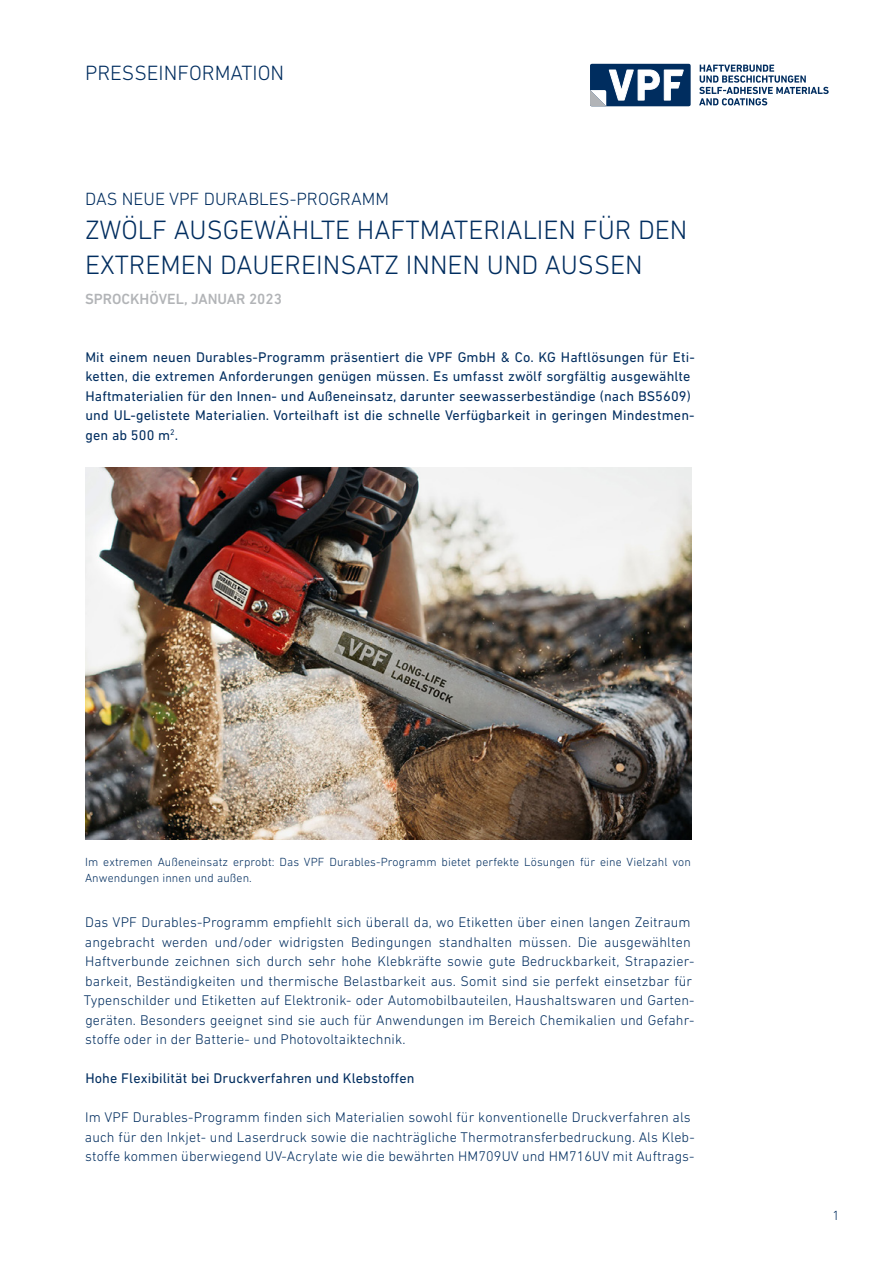
<style>
.page{position:relative;width:893px;height:1263px;background:#fff}
.page>*{position:absolute;margin:0;border:0;box-sizing:border-box;transform-origin:0 0}
.t1{font:300 27px/34.5px "DIN Next LT Pro";color:#002d5f}
.t2{font:300 21px "DIN Next LT Pro";color:#002d5f}
.t3{font:300 18px "DIN Next LT Pro";color:#002d5f}
.t4{font:500 15px "DIN Next LT Pro";color:#b2b4b7}
.t5{font:300 14.25px/19.5px "DIN Next LT Pro";letter-spacing:.01em;color:#002d5f}
.t6{font:14.25px/19.5px "DIN Next LT Pro";letter-spacing:.01em;color:#002d5f}
.t7{font:300 13.5px "DIN Next LT Pro";color:#002d5f}
.t8{font:300 12px/16.5px "DIN Next LT Pro";letter-spacing:.01em;color:#002d5f}
</style>
<div class="page">
<svg style="left:699px;top:65px;width:130px;height:40px"></svg>
<div style="left:590px;top:64px;width:101px;height:42px;background:#002d5f;border-radius:2px"></div>
<svg style="left:590px;top:70px;width:94px;height:36px"></svg>
<img style="left:85px;top:468px;width:606px;height:372px">
<h2 class="t2" style="left:85px;top:60px;width:201px">PRESSEINFORMATION</h2>
<p class="t3" style="left:85px;top:188px;width:305px">DAS NEUE VPF DURABLES-PROGRAMM</p>
<h1 class="t1" style="left:85px;top:213px;width:604px">ZWÖLF AUSGEWÄHLTE HAFTMATERIALIEN FÜR DEN<br>EXTREMEN DAUEREINSATZ INNEN UND AUSSEN</h1>
<p class="t4" style="left:85px;top:290px;width:198px">SPROCKHÖVEL, JANUAR 2023</p>
<p class="t6" style="left:85px;top:347px;width:611px">Mit einem neuen Durables-Programm präsentiert die VPF GmbH &amp; Co. KG Haftlösungen für Eti&shy;ketten, die extremen Anforderungen genügen müssen. Es umfasst zwölf sorgfältig ausgewählte Haftmaterialien für den Innen- und Außeneinsatz, darunter seewasserbeständige (nach BS5609) und UL-gelistete Materialien. Vorteilhaft ist die schnelle Verfügbarkeit in geringen Mindestmen&shy;gen ab 500 m<sup>2</sup>.</p>
<p class="t8" style="left:85px;top:853px;width:607px">Im extremen Außeneinsatz erprobt: Das VPF Durables-Programm bietet perfekte Lösungen für eine Vielzahl von<br>Anwendungen innen und außen.</p>
<p class="t5" style="left:84px;top:912px;width:612px">Das VPF Durables-Programm empfiehlt sich überall da, wo Etiketten über einen langen Zeitraum angebracht werden und/oder widrigsten Bedingungen standhalten müssen. Die ausgewählten Haftverbunde zeichnen sich durch sehr hohe Klebkräfte sowie gute Bedruckbarkeit, Strapazier&shy;barkeit, Beständigkeiten und thermische Belastbarkeit aus. Somit sind sie perfekt einsetzbar für Typenschilder und Etiketten auf Elektronik- oder Automobilbauteilen, Haushaltswaren und Garten&shy;geräten. Besonders geeignet sind sie auch für Anwendungen im Bereich Chemikalien und Gefahr&shy;stoffe oder in der Batterie- und Photovoltaiktechnik.</p>
<p class="t6" style="left:85px;top:1068px;width:331px">Hohe Flexibilität bei Druckverfahren und Klebstoffen</p>
<p class="t5" style="left:85px;top:1107px;width:611px">Im VPF Durables-Programm finden sich Materialien sowohl für konventionelle Druckverfahren als auch für den Inkjet- und Laserdruck sowie die nachträgliche Thermotransferbedruckung. Als Kleb&shy;stoffe kommen überwiegend UV-Acrylate wie die bewährten HM709UV und HM716UV mit Auftrags-</p>
<p class="t7" style="left:833px;top:1208px;width:9px">1</p>
</div>
